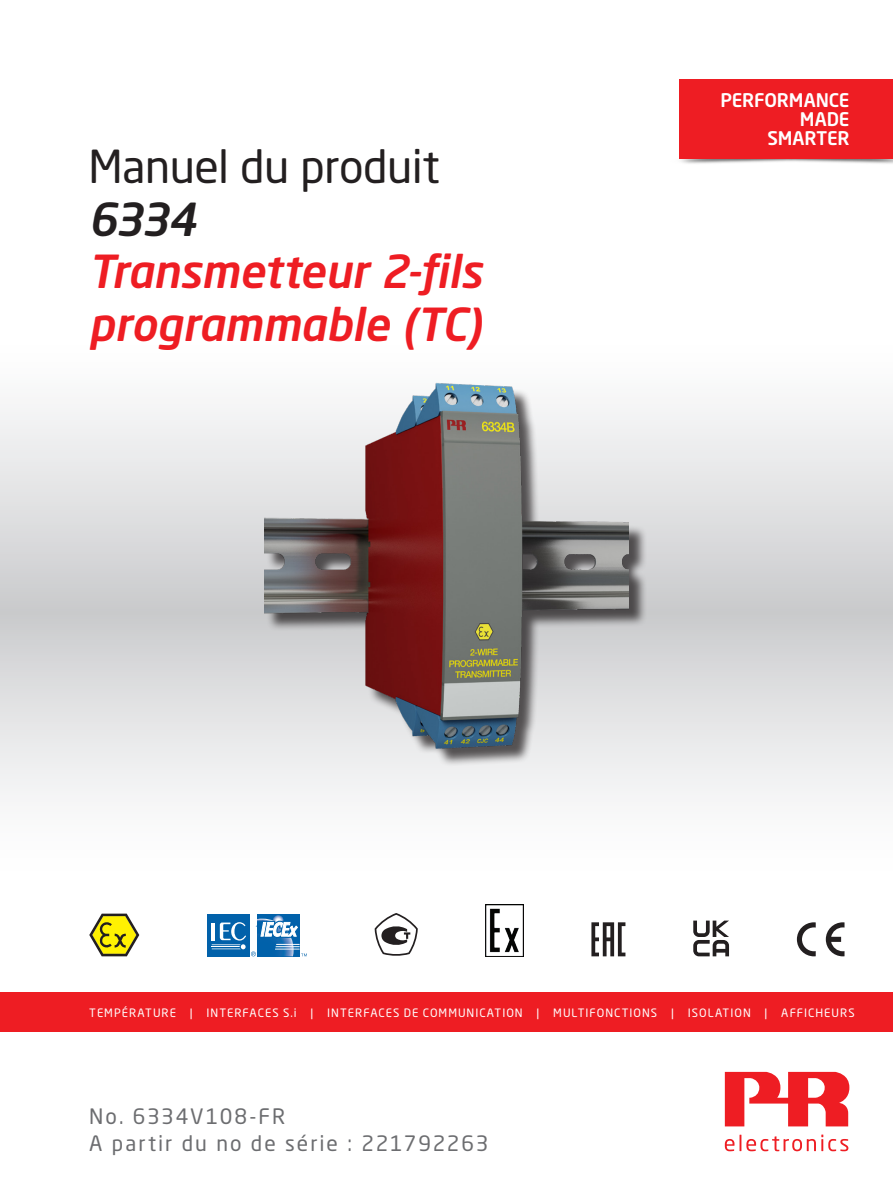
<style>
.page{position:relative;width:893px;height:1191px;background:#fff}
.page>*{position:absolute;margin:0;border:0;box-sizing:border-box;transform-origin:0 0}
.t1{font:italic 500 45px/52.5px "Neo Sans Pro";letter-spacing:-.005em;color:#ee1d23}
.t2{font:45px "Neo Sans Pro";letter-spacing:-.01em;color:#231f20}
.t3{font:italic 500 45px "Neo Sans Pro";color:#231f20}
.t4{font:21px/27px "Neo Sans Pro";letter-spacing:.09em;color:#6c6d70}
.t5{font:500 18.6px/19px "Neo Sans Std";letter-spacing:-.01em;color:#fff;text-align:right}
.t6{font:11.4px "Neo Sans Pro";letter-spacing:.09em;color:#fff}
</style>
<div class="page">
<svg style="left:0;top:408px;width:893px;height:387px"></svg>
<div style="left:0;top:992px;width:893px;height:40px;background:#ee1d23"></div>
<svg style="left:725px;top:1134px;width:123px;height:17px"></svg>
<svg style="left:725px;top:1071px;width:124px;height:55px"></svg>
<div style="left:266px;top:386px;width:382px;height:381px;background:#231f20;opacity:.75"></div>
<img style="left:264px;top:382px;width:365px;height:394px">
<img style="left:679px;top:153px;width:214px;height:11px">
<div style="left:680px;top:79px;width:213px;height:80px;background:#ee1d23"></div>
<div style="left:207px;top:913px;width:43px;height:43px;background:#0161aa"></div>
<svg style="left:212px;top:914px;width:95px;height:42px"></svg>
<svg style="left:826px;top:922px;width:18px;height:34px"></svg>
<svg style="left:797px;top:922px;width:19px;height:34px"></svg>
<svg style="left:89px;top:913px;width:50px;height:43px"></svg>
<svg style="left:591px;top:922px;width:34px;height:34px"></svg>
<img style="left:486px;top:904px;width:38px;height:52px">
<svg style="left:375px;top:913px;width:43px;height:43px"></svg>
<svg style="left:693px;top:920px;width:36px;height:36px"></svg>
<h1 class="t2" style="left:89px;top:139px;width:353px">Manuel du produit</h1>
<h1 class="t3" style="left:89px;top:191px;width:109px">6334</h1>
<h1 class="t1" style="left:89px;top:244px;width:395px">Transmetteur 2-fils programmable (TC)</h1>
<h3 class="t5" style="left:720px;top:90px;width:131px">PERFORMANCE<br>MADE<br>SMARTER</h3>
<p class="t6" style="left:89px;top:1005px;width:767px">TEMPÉRATURE | INTERFACES S.i | INTERFACES DE COMMUNICATION | MULTIFONCTIONS | ISOLATION | AFFICHEURS</p>
<h2 class="t4" style="left:89px;top:1102px;width:401px">No. 6334V108-FR<br>A partir du no de série : 221792263</h2>
</div>
